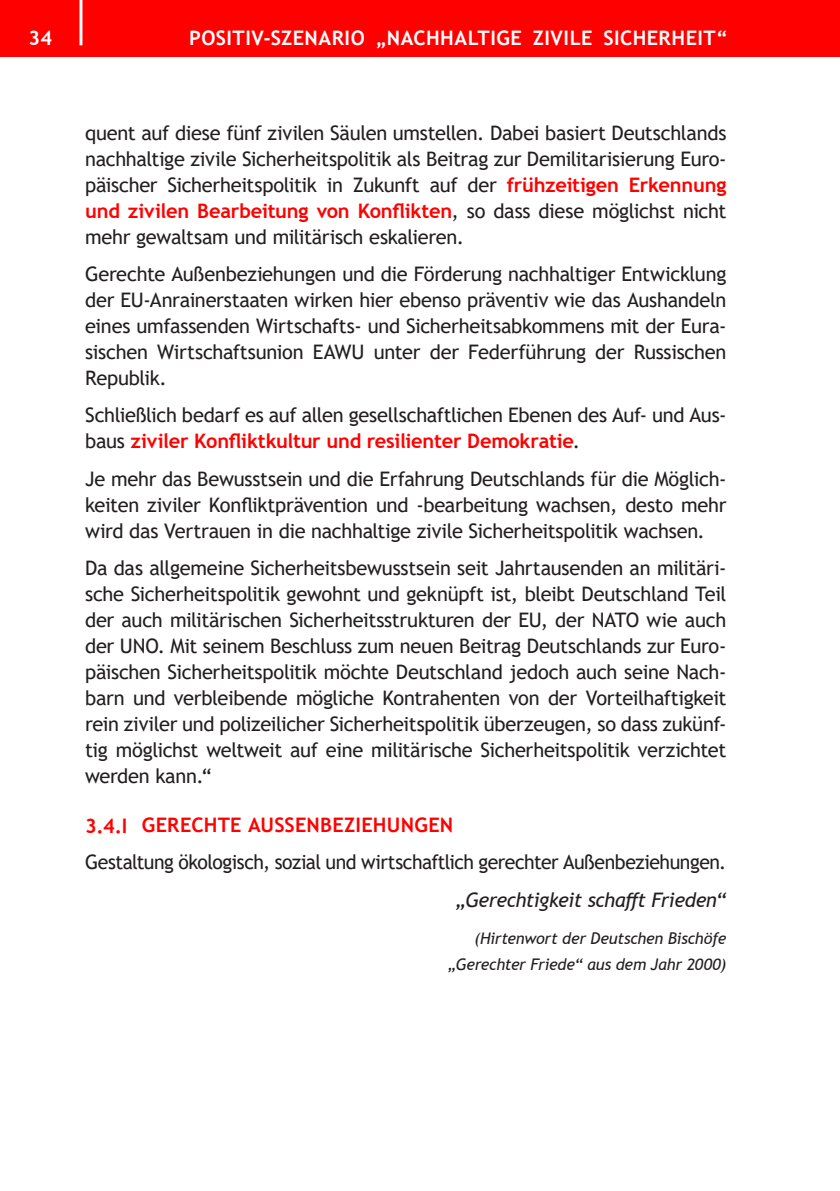
<style>
.page{position:relative;width:840px;height:1191px;background:#fff}
.page>*{position:absolute;margin:0;border:0;box-sizing:border-box;transform-origin:0 0}
.t1{font:20px/26px "Trebuchet MS";letter-spacing:-.02em;color:#231f20;text-align:justify}
.t2{font:700 20px "Trebuchet MS";letter-spacing:.025em;color:#fff}
.t3{font:700 20px "Trebuchet MS";letter-spacing:.015em;color:#f00}
.t4{font:italic 20px "Trebuchet MS";letter-spacing:-.025em;color:#231f20}
.t5{font:italic 16px/26px "Trebuchet MS";letter-spacing:-.01em;color:#231f20;text-align:right}
.s1{font-weight:700;color:#f00}
</style>
<div class="page">
<hr style="left:839px;top:0;width:1px;height:57px;background:#f00">
<div style="left:0;top:0;width:839px;height:57px;background:#f00"></div>
<hr style="left:79px;top:0;width:3px;height:45px;background:#fff">
<p class="t2" style="left:28px;top:30px;width:25px">34</p>
<p class="t2" style="left:189px;top:30px;width:539px">POSITIV-SZENARIO „NACHHALTIGE ZIVILE SICHERHEIT“</p>
<p class="t1" style="left:85px;top:121px;width:642px">quent auf diese fünf zivilen Säulen umstellen. Dabei basiert Deutschlands nachhaltige zivile Sicherheitspolitik als Beitrag zur Demilitarisierung Euro&shy;päischer Sicherheitspolitik in Zukunft auf der <span class="s1">frühzeitigen Erkennung und zivilen Bearbeitung von Konflikten</span>, so dass diese möglichst nicht mehr gewaltsam und militärisch eskalieren.</p>
<p class="t1" style="left:85px;top:262px;width:642px">Gerechte Außenbeziehungen und die Förderung nachhaltiger Entwicklung der EU-Anrainerstaaten wirken hier ebenso präventiv wie das Aushandeln eines umfassenden Wirtschafts- und Sicherheitsabkommens mit der Eura&shy;sischen Wirtschaftsunion EAWU unter der Federführung der Russischen Republik.</p>
<p class="t1" style="left:85px;top:403px;width:642px">Schließlich bedarf es auf allen gesellschaftlichen Ebenen des Auf- und Aus&shy;baus <span class="s1">ziviler Konfliktkultur und resilienter Demokratie</span>.</p>
<p class="t1" style="left:85px;top:467px;width:642px">Je mehr das Bewusstsein und die Erfahrung Deutschlands für die Möglich&shy;keiten ziviler Konfliktprävention und -bearbeitung wachsen, desto mehr wird das Vertrauen in die nachhaltige zivile Sicherheitspolitik wachsen.</p>
<p class="t1" style="left:85px;top:556px;width:642px">Da das allgemeine Sicherheitsbewusstsein seit Jahrtausenden an militäri&shy;sche Sicherheitspolitik gewohnt und geknüpft ist, bleibt Deutschland Teil der auch militärischen Sicherheitsstrukturen der EU, der NATO wie auch der UNO. Mit seinem Beschluss zum neuen Beitrag Deutschlands zur Euro&shy;päischen Sicherheitspolitik möchte Deutschland jedoch auch seine Nach&shy;barn und verbleibende mögliche Kontrahenten von der Vorteilhaftigkeit rein ziviler und polizeilicher Sicherheitspolitik überzeugen, so dass zukünf&shy;tig möglichst weltweit auf eine militärische Sicherheitspolitik verzichtet werden kann.“</p>
<p class="t3" style="left:85px;top:817px;width:369px">3 .4 .I GERECHTE AUSSENBEZIEHUNGEN</p>
<p class="t1" style="left:85px;top:850px;width:642px">Gestaltung ökologisch, sozial und wirtschaftlich gerechter Außenbeziehungen.</p>
<p class="t4" style="left:455px;top:887px;width:272px">„Gerechtigkeit schafft Frieden“</p>
<p class="t5" style="left:447px;top:925px;width:280px">(Hirtenwort der Deutschen Bischöfe „Gerechter Friede“ aus dem Jahr 2000)</p>
</div>
